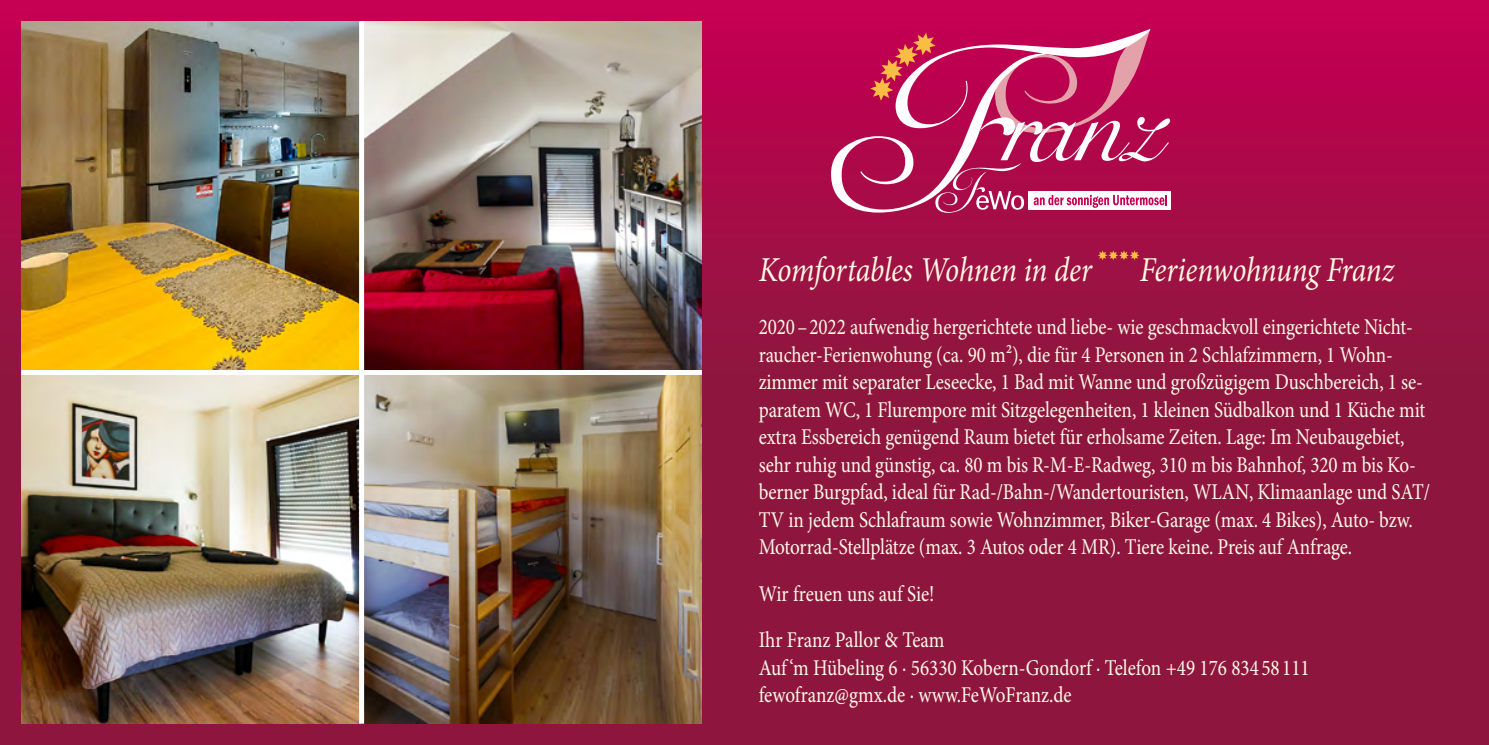
<style>
.page{position:relative;width:1489px;height:745px;background:#fff}
.page>*{position:absolute;margin:0;border:0;box-sizing:border-box;transform-origin:0 0}
.t1{font:165.75px "Auberge Script Basic One";color:#fff}
.t2{font:58px "Auberge Script Basic One";color:#fff}
.t3{font:italic 35px "Minion Pro";letter-spacing:-.01em;color:#fff7e2;scale:.85 1}
.t4{font:22.5px/27.5px "Minion Pro";letter-spacing:-.005em;color:#fff9e8;scale:.85 1}
</style>
<div class="page">
<div style="left:0;top:0;width:1488px;height:744px;background:linear-gradient(to bottom,#b9044e,#801c39)"></div>
<img style="left:21px;top:21px;width:681px;height:702px">
<div style="left:21px;top:370px;width:681px;height:5px;background:#fff"></div>
<div style="left:359px;top:21px;width:5px;height:702px;background:#fff"></div>
<svg style="left:1097px;top:250px;width:42px;height:10px"></svg>
<div style="left:1028px;top:191px;width:143px;height:18px;background:#fff"></div>
<svg style="left:831px;top:29px;width:319px;height:183px;background:#be2864"></svg>
<svg style="left:976px;top:191px;width:48px;height:18px"></svg>
<svg style="left:870px;top:33px;width:65px;height:68px;background:#ce3b5c"></svg>
<svg style="left:1033px;top:195px;width:134px;height:13px"></svg>
<p class="t1" style="left:1004px;top:6px;width:160px">ranz</p>
<p class="t2" style="left:935px;top:157px;width:87px">F</p>
<p class="t3" style="left:758px;top:245px;width:394px">Komfortables Wohnen in der</p>
<p class="t3" style="left:1139px;top:245px;width:301px">Ferienwohnung Franz</p>
<p class="t4" style="left:758px;top:313px;width:791px">2020–2022 aufwendig hergerichtete und liebe- wie geschmackvoll eingerichtete Nicht&shy;raucher-Ferienwohung (ca. 90 m2), die für 4 Personen in 2 Schlafzimmern, 1 Wohn&shy;zimmer mit separater Leseecke, 1 Bad mit Wanne und großzügigem Duschbereich, 1 se&shy;paratem WC, 1 Flurempore mit Sitzgelegenheiten, 1 kleinen Südbalkon und 1 Küche mit extra Essbereich genügend Raum bietet für erholsame Zeiten. Lage: Im Neubaugebiet, sehr ruhig und günstig, ca. 80 m bis R-M-E-Radweg, 310 m bis Bahnhof, 320 m bis Ko&shy;berner Burgpfad, ideal für Rad-/Bahn-/Wandertouristen, WLAN, Klimaanlage und SAT/ TV in jedem Schlafraum sowie Wohnzimmer, Biker-Garage (max. 4 Bikes), Auto- bzw.<br>Motorrad-Stellplätze (max. 3 Autos oder 4 MR). Tiere keine. Preis auf Anfrage.</p>
<p class="t4" style="left:758px;top:579px;width:208px">Wir freuen uns auf Sie!</p>
<p class="t4" style="left:758px;top:626px;width:649px">Ihr Franz Pallor &amp; Team<br>Auf ‘m Hübeling 6 · 56330 Kobern-Gondorf · Telefon +49 176 834 58 111 fewofranz@gmx.de · www.FeWoFranz.de</p>
</div>
